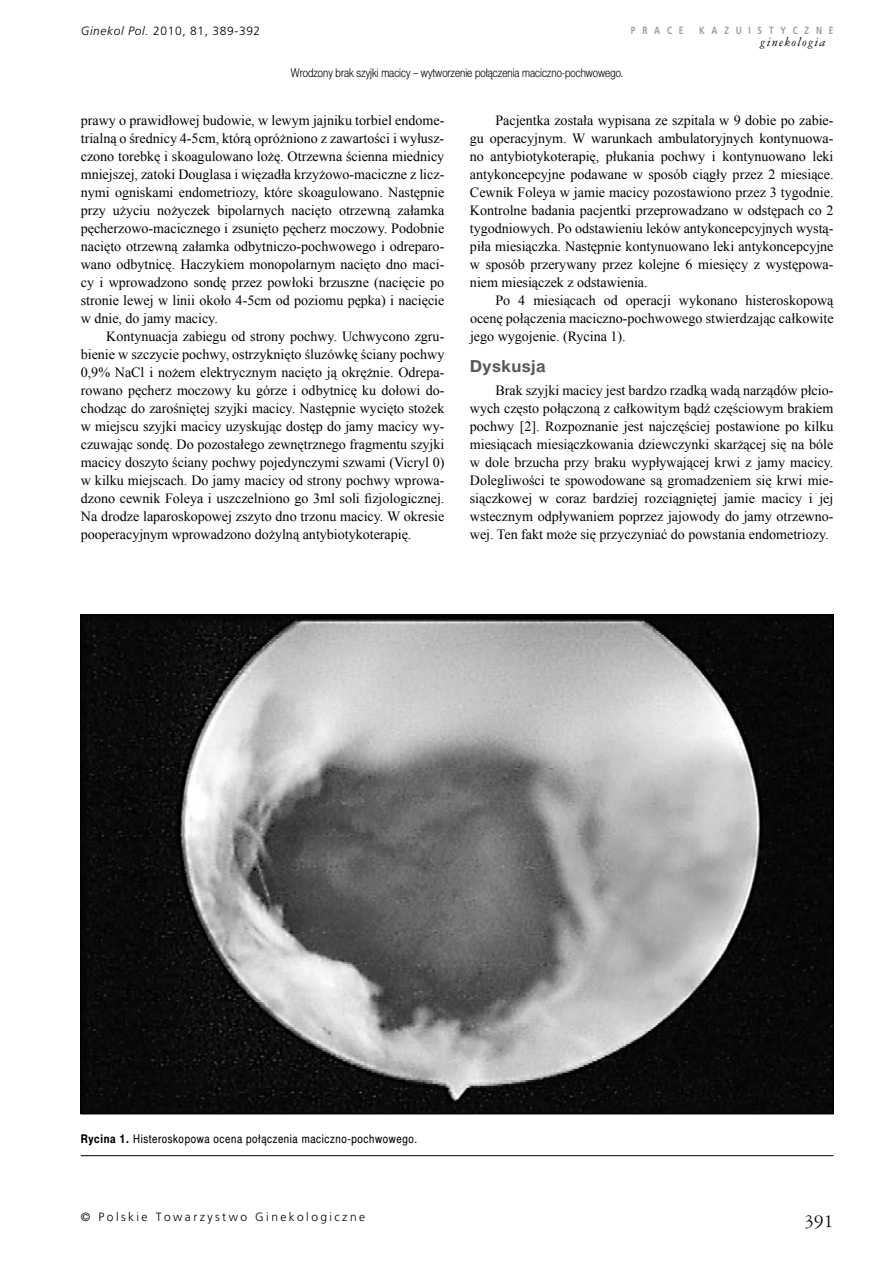
<style>
.page{position:relative;width:893px;height:1263px;background:#fff}
.page>*{position:absolute;margin:0;border:0;box-sizing:border-box;transform-origin:0 0}
.t1{font:19.5px "American Garamond PL";color:#000}
.t2{font:700 16.5px "Switzer EFN";letter-spacing:.025em;color:#58585a}
.t3{font:14.1px/18px "Times New Roman";color:#000;text-align:justify}
.t4{font:italic 13.5px "American Garamond PL";letter-spacing:.1em;color:#000}
.t5{font:12px "Switzer Cnd EFN Light";color:#000}
.t6{font:12px "Switzer Cnd EFN";letter-spacing:.05em;color:#000}
.t7{font:300 12px "Pfrutiger";letter-spacing:.2em;color:#000}
.t8{font:300 12px "Pfrutiger";letter-spacing:.05em;color:#000}
.t9{font:700 10.5px "Pfrutiger";letter-spacing:.8em;color:#9c9d9f;scale:.8 1}
.s1{font-style:italic}
.s2{font-weight:700}
</style>
<div class="page">
<img style="left:83px;top:617px;width:748px;height:495px">
<hr style="left:81px;top:1155px;width:752px;height:1px;background:#000">
<p class="t8" style="left:81px;top:24px;width:181px"><span class="s1">Ginekol Pol.</span> 2010, 81, 389-392</p>
<p class="t5" style="left:291px;top:65px;width:334px">Wrodzony brak szyjki macicy – wytworzenie połączenia maciczno-pochwowego.</p>
<p class="t9" style="left:631px;top:24px;width:67px">PRACE</p>
<p class="t9" style="left:699px;top:24px;width:169px">KAZUISTYCZNE</p>
<p class="t4" style="left:761px;top:34px;width:67px">ginekologia</p>
<p class="t3" style="left:81px;top:111px;width:365px">prawy o prawidłowej budowie, w lewym jajniku torbiel endome-</p>
<p class="t3" style="left:81px;top:129px;width:365px">trialną o średnicy 4-5cm, którą opróżniono z zawartości i wyłusz-</p>
<p class="t3" style="left:81px;top:147px;width:365px">czono torebkę i skoagulowano lożę. Otrzewna ścienna miednicy</p>
<p class="t3" style="left:81px;top:165px;width:365px">mniejszej, zatoki Douglasa i więzadła krzyżowo-maciczne z licz-</p>
<p class="t3" style="left:81px;top:183px;width:365px">nymi ogniskami endometriozy, które skoagulowano. Następnie</p>
<p class="t3" style="left:81px;top:201px;width:365px">przy użyciu nożyczek bipolarnych nacięto otrzewną załamka</p>
<p class="t3" style="left:81px;top:219px;width:365px">pęcherzowo-macicznego i zsunięto pęcherz moczowy. Podobnie</p>
<p class="t3" style="left:81px;top:237px;width:365px">nacięto otrzewną załamka odbytniczo-pochwowego i odreparo-</p>
<p class="t3" style="left:81px;top:255px;width:365px">wano odbytnicę. Haczykiem monopolarnym nacięto dno maci-</p>
<p class="t3" style="left:81px;top:273px;width:365px">cy i wprowadzono sondę przez powłoki brzuszne (nacięcie po</p>
<p class="t3" style="left:81px;top:291px;width:365px">stronie lewej w linii około 4-5cm od poziomu pępka) i nacięcie</p>
<p class="t3" style="left:81px;top:309px;width:139px">w dnie, do jamy macicy.</p>
<p class="t3" style="left:106px;top:327px;width:340px">Kontynuacja zabiegu od strony pochwy. Uchwycono zgru-</p>
<p class="t3" style="left:81px;top:345px;width:365px">bienie w szczycie pochwy, ostrzyknięto śluzówkę ściany pochwy</p>
<p class="t3" style="left:81px;top:363px;width:365px">0,9% NaCl i nożem elektrycznym nacięto ją okrężnie. Odrepa-</p>
<p class="t3" style="left:81px;top:381px;width:365px">rowano pęcherz moczowy ku górze i odbytnicę ku dołowi do-</p>
<p class="t3" style="left:81px;top:399px;width:365px">chodząc do zarośniętej szyjki macicy. Następnie wycięto stożek</p>
<p class="t3" style="left:81px;top:417px;width:365px">w miejscu szyjki macicy uzyskując dostęp do jamy macicy wy-</p>
<p class="t3" style="left:81px;top:435px;width:365px">czuwając sondę. Do pozostałego zewnętrznego fragmentu szyjki</p>
<p class="t3" style="left:81px;top:453px;width:365px">macicy doszyto ściany pochwy pojedynczymi szwami (Vicryl 0)</p>
<p class="t3" style="left:81px;top:471px;width:365px">w kilku miejscach. Do jamy macicy od strony pochwy wprowa-</p>
<p class="t3" style="left:81px;top:489px;width:365px">dzono cewnik Foleya i uszczelniono go 3ml soli fizjologicznej.</p>
<p class="t3" style="left:81px;top:507px;width:365px">Na drodze laparoskopowej zszyto dno trzonu macicy. W okresie</p>
<p class="t3" style="left:81px;top:525px;width:332px">pooperacyjnym wprowadzono dożylną antybiotykoterapię.</p>
<p class="t3" style="left:495px;top:111px;width:340px">Pacjentka została wypisana ze szpitala w 9 dobie po zabie-</p>
<p class="t3" style="left:470px;top:129px;width:365px">gu operacyjnym. W warunkach ambulatoryjnych kontynuowa-</p>
<p class="t3" style="left:470px;top:147px;width:365px">no antybiotykoterapię, płukania pochwy i kontynuowano leki</p>
<p class="t3" style="left:470px;top:165px;width:365px">antykoncepcyjne podawane w sposób ciągły przez 2 miesiące.</p>
<p class="t3" style="left:470px;top:183px;width:365px">Cewnik Foleya w jamie macicy pozostawiono przez 3 tygodnie.</p>
<p class="t3" style="left:470px;top:201px;width:365px">Kontrolne badania pacjentki przeprowadzano w odstępach co 2</p>
<p class="t3" style="left:470px;top:219px;width:365px">tygodniowych. Po odstawieniu leków antykoncepcyjnych wystą-</p>
<p class="t3" style="left:470px;top:237px;width:365px">piła miesiączka. Następnie kontynuowano leki antykoncepcyjne</p>
<p class="t3" style="left:470px;top:255px;width:365px">w sposób przerywany przez kolejne 6 miesięcy z występowa-</p>
<p class="t3" style="left:470px;top:273px;width:179px">niem miesiączek z odstawienia.</p>
<p class="t3" style="left:495px;top:291px;width:340px">Po 4 miesiącach od operacji wykonano histeroskopową</p>
<p class="t3" style="left:470px;top:309px;width:365px">ocenę połączenia maciczno-pochwowego stwierdzając całkowite</p>
<p class="t3" style="left:470px;top:327px;width:157px">jego wygojenie. (Rycina 1).</p>
<p class="t2" style="left:470px;top:357px;width:77px">Dyskusja</p>
<p class="t3" style="left:470px;top:381px;width:365px;text-indent:26px">Brak szyjki macicy jest bardzo rzadką wadą narządów płcio&shy;wych często połączoną z całkowitym bądź częściowym brakiem pochwy [2]. Rozpoznanie jest najczęściej postawione po kilku miesiącach miesiączkowania dziewczynki skarżącej się na bóle w dole brzucha przy braku wypływającej krwi z jamy macicy.<br>Dolegliwości te spowodowane są gromadzeniem się krwi mie&shy;siączkowej w coraz bardziej rozciągniętej jamie macicy i jej wstecznym odpływaniem poprzez jajowody do jamy otrzewno&shy;wej. Ten fakt może się przyczyniać do powstania endometriozy.</p>
<p class="t6" style="left:81px;top:1131px;width:338px"><span class="s2">Rycina 1.</span> Histeroskopowa ocena połączenia maciczno-pochwowego.</p>
<p class="t7" style="left:81px;top:1211px;width:286px">© Polskie Towarzystwo Ginekologiczne</p>
<p class="t1" style="left:804px;top:1209px;width:30px">391</p>
</div>
